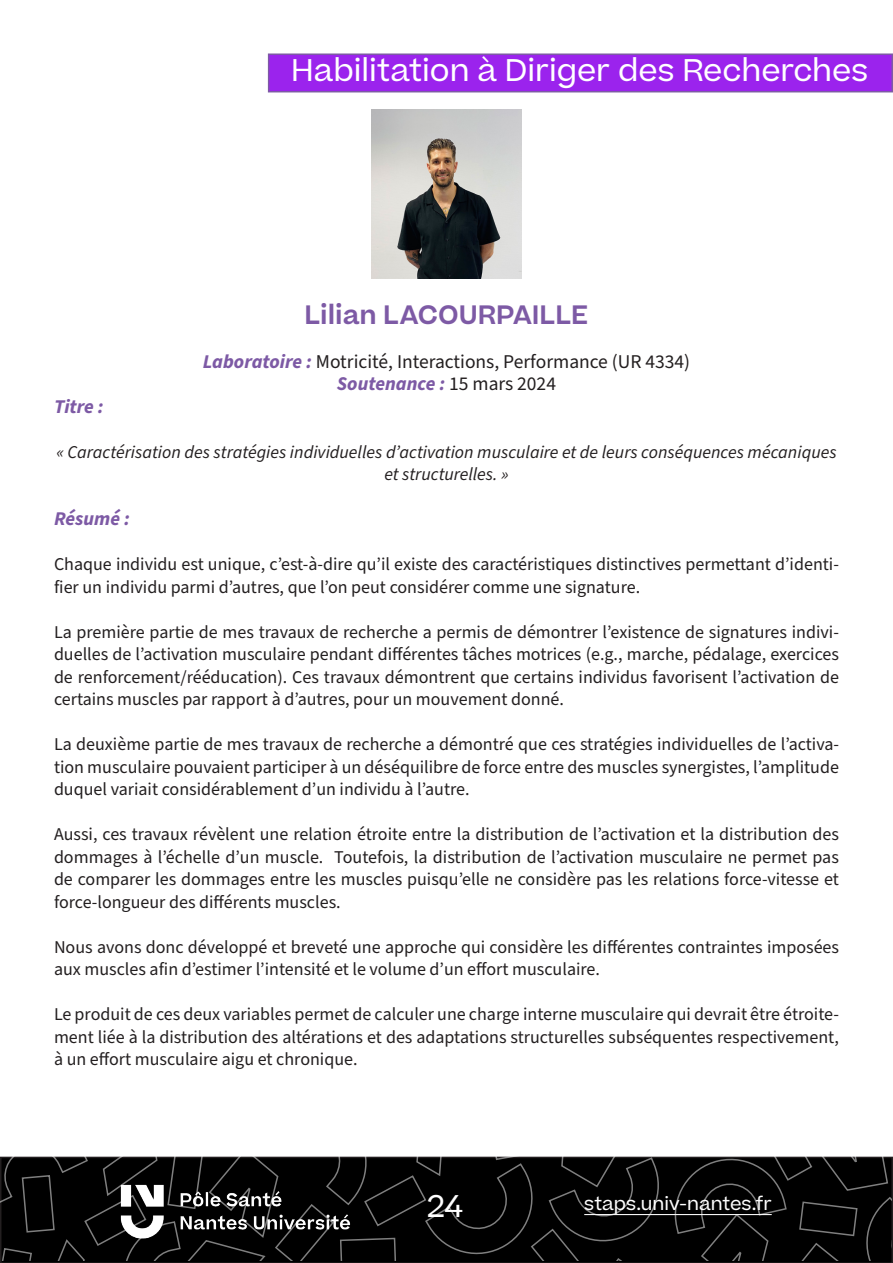
<style>
.page{position:relative;width:893px;height:1263px;background:#fff}
.page>*{position:absolute;margin:0;border:0;box-sizing:border-box;transform-origin:0 0}
.t1{font:30px "Beatrice";color:#fff}
.t2{font:600 25.5px "Beatrice";color:#7d5aa5}
.t3{font:19.5px "Source Sans Pro";color:#231f20}
.t4{font:italic 700 19.5px "Source Sans Pro";color:#7d5aa5}
.t5{font:18px/22.5px "Source Sans Pro";color:#231f20;text-align:justify}
.t6{font:italic 18px/22.5px "Source Sans Pro";color:#231f20;text-align:center}
.t7{font:18px "Beatrice";color:#fff}
.s1{font-weight:700;font-style:italic;color:#7d5aa5}
.s2{font-weight:400;font-style:normal;color:#231f20}
</style>
<div class="page">
<div style="left:269px;top:54px;width:623px;height:38px;background:#9b23ed"></div>
<div style="left:268px;top:53px;width:625px;height:39px;border:2px solid #7d5aa5"></div>
<img style="left:371px;top:110px;width:151px;height:169px">
<svg style="left:0;top:1157px;width:893px;height:104px;background:#0e0e0e"></svg>
<p class="t1" style="left:291px;top:51px;width:578px">Habilitation à Diriger des Recherches</p>
<p class="t2" style="left:304px;top:298px;width:285px">Lilian LACOURPAILLE</p>
<p class="t3" style="left:203px;top:348px;width:489px"><span class="s1">Laboratoire :</span> Motricité, Interactions, Performance (UR 4334)</p>
<p class="t4" style="left:337px;top:370px;width:221px">Soutenance : <span class="s2">15 mars 2024</span></p>
<p class="t4" style="left:54px;top:393px;width:51px">Titre :</p>
<p class="t6" style="left:56px;top:441px;width:782px">« Caractérisation des stratégies individuelles d’activation musculaire et de leurs conséquences mécaniques et structurelles. »</p>
<p class="t4" style="left:54px;top:505px;width:77px">Résumé :</p>
<p class="t5" style="left:54px;top:553px;width:786px">Chaque individu est unique, c’est-à-dire qu’il existe des caractéristiques distinctives permettant d’identi&shy;fier un individu parmi d’autres, que l’on peut considérer comme une signature.</p>
<p class="t5" style="left:54px;top:621px;width:786px">La première partie de mes travaux de recherche a permis de démontrer l’existence de signatures indivi&shy;duelles de l’activation musculaire pendant différentes tâches motrices (e.g., marche, pédalage, exercices de renforcement/rééducation). Ces travaux démontrent que certains individus favorisent l’activation de certains muscles par rapport à d’autres, pour un mouvement donné.</p>
<p class="t5" style="left:54px;top:733px;width:786px">La deuxième partie de mes travaux de recherche a démontré que ces stratégies individuelles de l’activa&shy;tion musculaire pouvaient participer à un déséquilibre de force entre des muscles synergistes, l’amplitude duquel variait considérablement d’un individu à l’autre.</p>
<p class="t5" style="left:54px;top:823px;width:787px">Aussi, ces travaux révèlent une relation étroite entre la distribution de l’activation et la distribution des dommages à l’échelle d’un muscle. Toutefois, la distribution de l’activation musculaire ne permet pas de comparer les dommages entre les muscles puisqu’elle ne considère pas les relations force-vitesse et force-longueur des différents muscles.</p>
<p class="t5" style="left:54px;top:936px;width:786px">Nous avons donc développé et breveté une approche qui considère les différentes contraintes imposées aux muscles afin d’estimer l’intensité et le volume d’un effort musculaire.</p>
<p class="t5" style="left:54px;top:1003px;width:786px">Le produit de ces deux variables permet de calculer une charge interne musculaire qui devrait être étroite&shy;ment liée à la distribution des altérations et des adaptations structurelles subséquentes respectivement, à un effort musculaire aigu et chronique.</p>
<p class="t1" style="left:427px;top:1186px;width:38px">24</p>
<p class="t7" style="left:584px;top:1192px;width:189px">staps.univ-nantes.fr</p>
</div>
